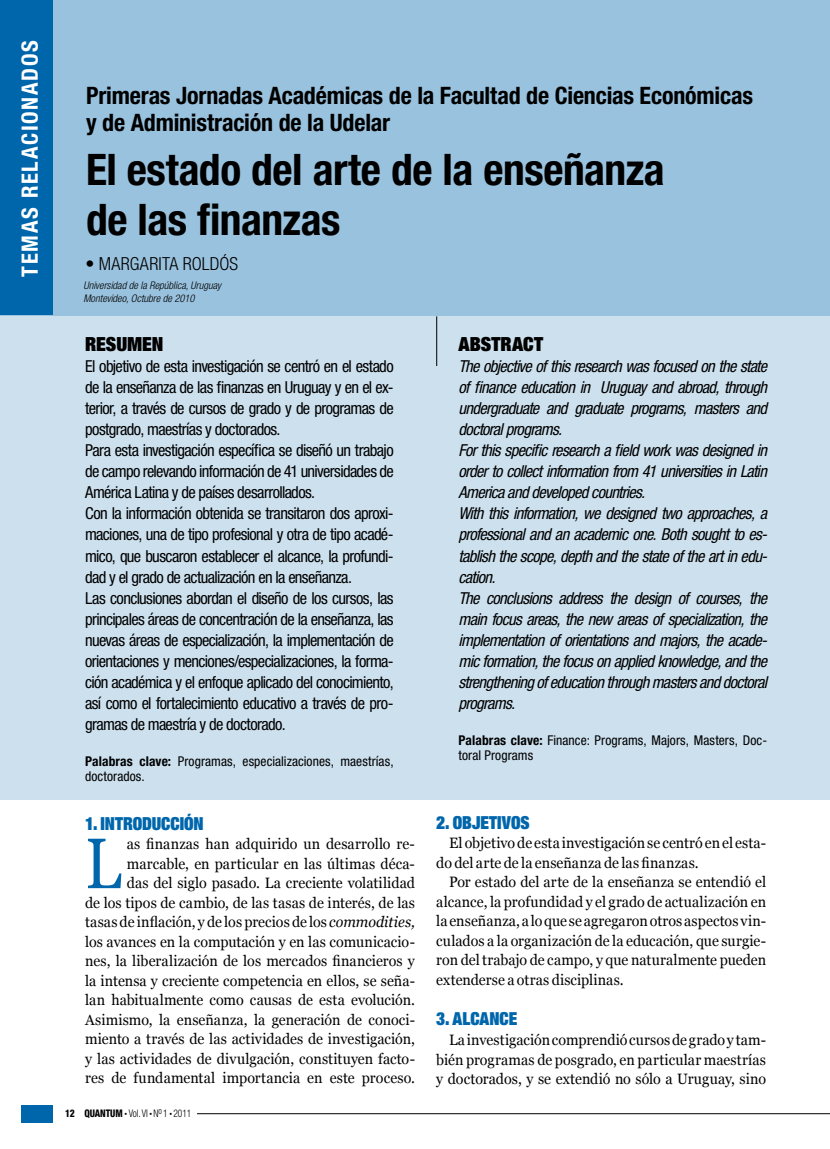
<style>
.page{position:relative;width:830px;height:1149px;background:#fff}
.page>*{position:absolute;margin:0;border:0;box-sizing:border-box;transform-origin:0 0}
.t1{font:71.25px "Georgia";color:#0066ac;scale:.84 1}
.t2{font:700 condensed 43.5px/49.5px "Helvetica Neue LT";letter-spacing:-.01em;color:#000}
.t3{font:700 condensed 24px/27px "Helvetica Neue LT";letter-spacing:-.01em;color:#000}
.t4{font:700 condensed 22.5px "Helvetica Neue LT";letter-spacing:.075em;color:#fff}
.t5{font:900 expanded 19.5px "Helvetica Neue LT";letter-spacing:-.005em;color:#000}
.t6{font:900 expanded 18px "Helvetica Neue LT";color:#0066ac;scale:.95 1}
.t7{font:300 condensed 18px "Helvetica Neue LT";letter-spacing:.01em;color:#000}
.t8{font:condensed 16.5px/21px "Helvetica Neue LT";letter-spacing:-.04em;color:#000}
.t9{font:italic condensed 16.5px/21px "Helvetica Neue LT";letter-spacing:-.04em;color:#000}
.t10{font:15px/19.5px "Georgia";letter-spacing:.005em;color:#000;text-align:justify;scale:.95 1}
.t11{font:condensed 13.5px/15px "Helvetica Neue LT";letter-spacing:.005em;color:#000}
.t12{font:italic 300 condensed 10.5px/12.6px "Helvetica Neue";color:#000}
.t13{font:300 condensed 10.5px "Helvetica Neue LT";letter-spacing:-.01em;color:#000;scale:.9 1}
.t14{font:800 condensed 10.5px "Helvetica Neue LT";color:#000;scale:.9 1}
.s1{font-weight:700}
.s2{font-style:italic}
.s3{font-weight:800}
.s4{font-weight:200;font-stretch:normal;font-size:6px}
</style>
<div class="page">
<div style="left:21px;top:1104px;width:32px;height:17px;background:#0066ac"></div>
<hr style="left:197px;top:1113px;width:632px;height:1px;background:#000">
<div style="left:0;top:274px;width:829px;height:525px;background:#cce0ee"></div>
<div style="left:0;top:0;width:829px;height:315px;background:#99c2de"></div>
<div style="left:0;top:0;width:52px;height:314px;background:#0066ac"></div>
<hr style="left:436px;top:316px;width:1px;height:50px;background:#000">
<h3 class="t4" style="left:16px;top:276px;width:238px;rotate:-90deg">TEMAS RELACIONADOS</h3>
<h3 class="t3" style="left:86px;top:81px;width:668px">Primeras Jornadas Académicas de la Facultad de Ciencias Económicas y de Administración de la Udelar</h3>
<h2 class="t2" style="left:86px;top:144px;width:580px">El estado del arte de la enseñanza de las finanzas</h2>
<p class="t7" style="left:85px;top:253px;width:154px">• MARGARITA ROLDÓS</p>
<p class="t12" style="left:83px;top:279px;width:139px">Universidad de la República, Uruguay<br>Montevideo, Octubre de 2010</p>
<h3 class="t5" style="left:85px;top:332px;width:80px">RESUMEN</h3>
<p class="t8" style="left:85px;top:356px;width:310px">El objetivo de esta investigación se centró en el estado de la enseñanza de las finanzas en Uruguay y en el ex&shy;terior, a través de cursos de grado y de programas de postgrado, maestrías y doctorados.<br>Para esta investigación específica se diseñó un trabajo de campo relevando información de 41 universidades de América Latina y de países desarrollados.<br>Con la información obtenida se transitaron dos aproxi&shy;maciones, una de tipo profesional y otra de tipo acadé&shy;mico, que buscaron establecer el alcance, la profundi&shy;dad y el grado de actualización en la enseñanza.<br>Las conclusiones abordan el diseño de los cursos, las principales áreas de concentración de la enseñanza, las nuevas áreas de especialización, la implementación de orientaciones y menciones/especializaciones, la forma&shy;ción académica y el enfoque aplicado del conocimiento, así como el fortalecimiento educativo a través de pro&shy;gramas de maestría y de doctorado.</p>
<p class="t11" style="left:85px;top:753px;width:310px"><span class="s1">Palabras clave:</span> Programas, especializaciones, maestrías, doctorados.</p>
<p class="t14" style="left:65px;top:1106px;width:12px">12</p>
<p class="t6" style="left:85px;top:811px;width:126px">1. INTRODUCCIÓN</p>
<h1 class="t1" style="left:85px;top:822px;width:45px">L</h1>
<p class="t10" style="left:85px;top:833px;width:348px;text-align:right">as finanzas han adquirido un desarrollo re&shy;marcable, en particular en las últimas déca-<br>das del siglo pasado. La creciente volatilidad<br>de los tipos de cambio, de las tasas de interés, de las tasas de inflación, y de los precios de los <span class="s2">commodities, </span>los avances en la computación y en las comunicacio&shy;nes, la liberalización de los mercados financieros y la intensa y creciente competencia en ellos, se seña&shy;lan habitualmente como causas de esta evolución.<br>Asimismo, la enseñanza, la generación de conoci&shy;miento a través de las actividades de investigación, y las actividades de divulgación, constituyen facto&shy;res de fundamental importancia en este proceso.</p>
<p class="t13" style="left:84px;top:1106px;width:120px"><span class="s3">QUANTUM</span> <span class="s4">•</span> Vol. VI <span class="s4">•</span> N<sup>o</sup> 1 <span class="s4">•</span> 2011</p>
<h3 class="t5" style="left:458px;top:332px;width:86px">ABSTRACT</h3>
<p class="t9" style="left:458px;top:356px;width:310px">The objective of this research was focused on the state of finance education in Uruguay and abroad, through undergraduate and graduate programs, masters and doctoral programs.<br>For this specific research a field work was designed in order to collect information from 41 universities in Latin America and developed countries.<br>With this information, we designed two approaches, a professional and an academic one. Both sought to es&shy;tablish the scope, depth and the state of the art in edu&shy;cation.<br>The conclusions address the design of courses, the main focus areas, the new areas of specialization, the implementation of orientations and majors, the acade&shy;mic formation, the focus on applied knowledge, and the strengthening of education through masters and doctoral programs.</p>
<p class="t11" style="left:458px;top:732px;width:310px"><span class="s1">Palabras clave:</span> Finance: Programs, Majors, Masters, Doc&shy;toral Programs</p>
<p class="t6" style="left:436px;top:810px;width:100px">2. OBJETIVOS</p>
<p class="t10" style="left:436px;top:833px;width:348px;text-indent:13px">El objetivo de esta investigación se centró en el esta&shy;do del arte de la enseñanza de las finanzas.</p>
<p class="t10" style="left:436px;top:872px;width:348px;text-indent:13px">Por estado del arte de la enseñanza se entendió el alcance, la profundidad y el grado de actualización en la enseñanza, a lo que se agregaron otros aspectos vin&shy;culados a la organización de la educación, que surgie&shy;ron del trabajo de campo, y que naturalmente pueden extenderse a otras disciplinas.</p>
<p class="t6" style="left:436px;top:1007px;width:87px">3. ALCANCE</p>
<p class="t10" style="left:436px;top:1029px;width:348px;text-indent:13px">La investigación comprendió cursos de grado y tam&shy;bién programas de posgrado, en particular maestrías y doctorados, y se extendió no sólo a Uruguay, sino</p>
</div>
